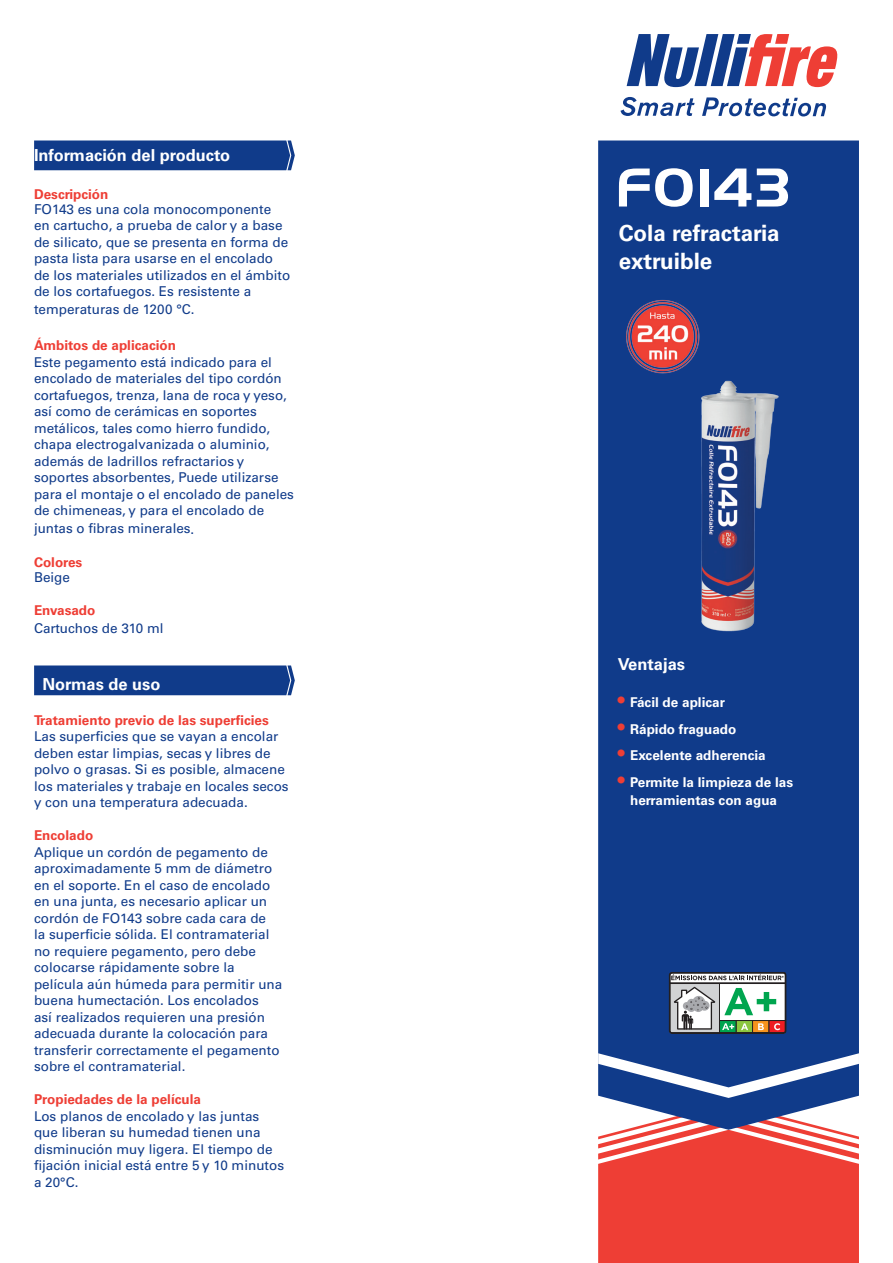
<style>
.page{position:relative;width:893px;height:1263px;background:#fff}
.page>*{position:absolute;margin:0;border:0;box-sizing:border-box;transform-origin:0 0}
.t1{font:700 57px "Handel Got D";letter-spacing:.03em;color:#fff}
.t2{font:700 22.5px/28.5px "Univers LTCYR 65";color:#fff}
.t3{font:700 16.5px "Univers LTCYR 65";color:#fff}
.t4{font:13.5px/16.5px "Univers LTCYR 55 Roman";color:#103b8a}
.t5{font:700 13.5px "Univers LTCYR 65";color:#ee3e35}
.t6{font:700 13.5px/18px "Univers LTCYR 65";color:#fff;text-align:center}
.s1{font-size:19.5px;color:#ee3e35}
</style>
<div class="page">
<div style="left:34px;top:140px;width:261px;height:30px;background:#103b8a"></div>
<div style="left:34px;top:665px;width:261px;height:30px;background:#103b8a"></div>
<div style="left:598px;top:140px;width:261px;height:913px;background:#103b8a"></div>
<svg style="left:598px;top:1053px;width:261px;height:210px;background:#bc5c6a"></svg>
<img style="left:618px;top:379px;width:220px;height:261px">
<svg style="left:627px;top:34px;width:211px;height:53px"></svg>
<svg style="left:620px;top:97px;width:75px;height:19px"></svg>
<svg style="left:702px;top:97px;width:124px;height:19px"></svg>
<svg style="left:669px;top:972px;width:117px;height:62px"></svg>
<img style="left:620px;top:295px;width:84px;height:83px">
<p class="t3" style="left:34px;top:144px;width:198px">Información del producto</p>
<p class="t5" style="left:34px;top:185px;width:76px">Descripción</p>
<p class="t4" style="left:34px;top:200px;width:258px">FO143 es una cola monocomponente en cartucho, a prueba de calor y a base de silicato, que se presenta en forma de pasta lista para usarse en el encolado de los materiales utilizados en el ámbito de los cortafuegos. Es resistente a</p>
<p class="t4" style="left:34px;top:301px;width:162px">temperaturas de 1200 °C.</p>
<p class="t5" style="left:34px;top:336px;width:144px">Ámbitos de aplicación</p>
<p class="t4" style="left:34px;top:353px;width:261px">Este pegamento está indicado para el encolado de materiales del tipo cordón cortafuegos, trenza, lana de roca y yeso, así como de cerámicas en soportes metálicos, tales como hierro fundido, chapa electrogalvanizada o aluminio, además de ladrillos refractarios y soportes absorbentes, Puede utilizarse para el montaje o el encolado de paneles de chimeneas, y para el encolado de</p>
<p class="t4" style="left:34px;top:520px;width:162px">juntas o fibras minerales.</p>
<p class="t5" style="left:34px;top:552px;width:50px">Colores</p>
<p class="t4" style="left:34px;top:568px;width:38px">Beige</p>
<p class="t5" style="left:34px;top:600px;width:63px">Envasado</p>
<p class="t4" style="left:34px;top:619px;width:131px">Cartuchos de 310 ml</p>
<p class="t3" style="left:43px;top:673px;width:119px">Normas de uso</p>
<p class="t5" style="left:34px;top:710px;width:236px">Tratamiento previo de las superficies</p>
<p class="t4" style="left:34px;top:727px;width:256px">Las superficies que se vayan a encolar deben estar limpias, secas y libres de polvo o grasas. Si es posible, almacene los materiales y trabaje en locales secos y con una temperatura adecuada.</p>
<p class="t5" style="left:34px;top:826px;width:61px">Encolado</p>
<p class="t4" style="left:34px;top:843px;width:250px">Aplique un cordón de pegamento de aproximadamente 5 mm de diámetro en el soporte. En el caso de encolado en una junta, es necesario aplicar un cordón de FO143 sobre cada cara de<br>la superficie sólida. El contramaterial no requiere pegamento, pero debe colocarse rápidamente sobre la película aún húmeda para permitir una buena humectación. Los encolados<br>así realizados requieren una presión adecuada durante la colocación para transferir correctamente el pegamento sobre el contramaterial.</p>
<p class="t5" style="left:34px;top:1090px;width:168px">Propiedades de la película</p>
<p class="t4" style="left:34px;top:1107px;width:252px">Los planos de encolado y las juntas que liberan su humedad tienen una disminución muy ligera. El tiempo de fijación inicial está entre 5 y 10 minutos a 20°C.</p>
<h1 class="t1" style="left:615px;top:155px;width:176px">FO143</h1>
<h2 class="t2" style="left:619px;top:218px;width:162px">Cola refractaria extruible</h2>
<p class="t3" style="left:618px;top:652px;width:69px">Ventajas</p>
<p class="t6" style="left:618px;top:693px;width:109px"><span class="s1">•</span> Fácil de aplicar</p>
<p class="t6" style="left:618px;top:719px;width:120px"><span class="s1">•</span> Rápido fraguado</p>
<p class="t6" style="left:618px;top:746px;width:149px"><span class="s1">•</span> Excelente adherencia</p>
<p class="t6" style="left:618px;top:772px;width:177px"><span class="s1">•</span> Permite la limpieza de las herramientas con agua</p>
</div>
